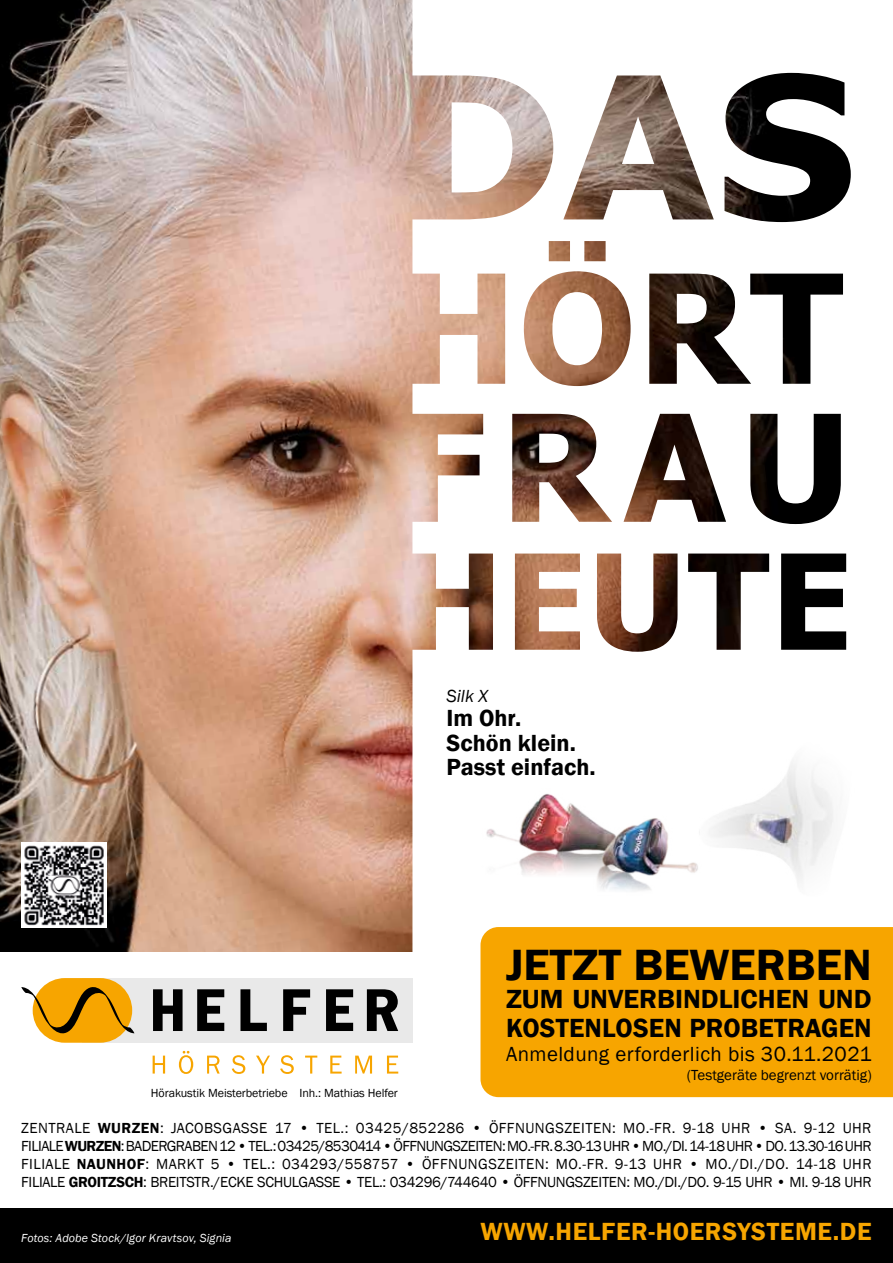
<style>
.page{position:relative;width:893px;height:1263px;background:#fff}
.page>*{position:absolute;margin:0;border:0;box-sizing:border-box;transform-origin:0 0}
.t1{font:600 45px "Franklin Gothic";color:#000}
.t2{font:600 27px/28.5px "Franklin Gothic";color:#000}
.t3{font:600 25.5px "Franklin Gothic";letter-spacing:.025em;color:#f7a500}
.t4{font:600 24px/24.6px "Franklin Gothic";color:#000}
.t5{font:21px "Franklin Gothic";letter-spacing:.02em;color:#000}
.t6{font:italic 18px "Franklin Gothic";color:#000}
.t7{font:15px/18px "Franklin Gothic";letter-spacing:-.02em;color:#000;text-align:justify}
.t8{font:15px "Franklin Gothic";color:#000}
.t9{font:12px "Franklin Gothic";letter-spacing:-.005em;color:#000}
.t10{font:italic 12px "Franklin Gothic";letter-spacing:.01em;color:#fff}
.s1{font-weight:600}
</style>
<div class="page">
<img style="left:0;top:0;width:412px;height:952px">
<div style="left:0;top:1191px;width:893px;height:72px;background:#000"></div>
<svg style="left:412px;top:0;width:439px;height:952px"></svg>
<img style="left:476px;top:782px;width:154px;height:139px">
<img style="left:593px;top:804px;width:114px;height:123px">
<div style="left:0;top:952px;width:893px;height:256px;background:#fff"></div>
<div style="left:480px;top:927px;width:413px;height:170px;background:#f7a500"></div>
<div style="left:82px;top:978px;width:330px;height:65px;background:#e9e9e9"></div>
<svg style="left:153px;top:1055px;width:12px;height:18px"></svg>
<svg style="left:179px;top:1051px;width:14px;height:23px"></svg>
<svg style="left:207px;top:1055px;width:13px;height:18px"></svg>
<svg style="left:232px;top:1055px;width:13px;height:19px"></svg>
<svg style="left:256px;top:1055px;width:14px;height:18px"></svg>
<svg style="left:280px;top:1055px;width:14px;height:19px"></svg>
<svg style="left:305px;top:1055px;width:12px;height:18px"></svg>
<svg style="left:330px;top:1055px;width:12px;height:18px"></svg>
<svg style="left:355px;top:1055px;width:17px;height:18px"></svg>
<svg style="left:387px;top:1055px;width:11px;height:18px"></svg>
<div style="left:33px;top:978px;width:99px;height:65px;background:#f7a500;border-radius:32px"></div>
<svg style="left:21px;top:981px;width:114px;height:58px"></svg>
<svg style="left:153px;top:989px;width:30px;height:42px"></svg>
<svg style="left:197px;top:989px;width:27px;height:42px"></svg>
<svg style="left:240px;top:989px;width:27px;height:42px"></svg>
<svg style="left:283px;top:989px;width:27px;height:42px"></svg>
<svg style="left:326px;top:989px;width:27px;height:42px"></svg>
<svg style="left:367px;top:989px;width:31px;height:42px"></svg>
<img style="left:21px;top:842px;width:85px;height:85px">
<img style="left:693px;top:702px;width:158px;height:216px">
<p class="t6" style="left:446px;top:684px;width:43px">Silk X</p>
<h3 class="t4" style="left:446px;top:706px;width:151px">Im Ohr.<br>Schön klein.<br>Passt einfach.</h3>
<p class="t9" style="left:151px;top:1086px;width:248px">Hörakustik Meisterbetriebe Inh.: Mathias Helfer</p>
<h1 class="t1" style="left:506px;top:937px;width:367px">JETZT BEWERBEN</h1>
<h2 class="t2" style="left:506px;top:985px;width:367px">ZUM UNVERBINDLICHEN UND<br>KOSTENLOSEN PROBETRAGEN</h2>
<h3 class="t5" style="left:506px;top:1041px;width:367px">Anmeldung erforderlich bis 30.11.2021</h3>
<p class="t8" style="left:687px;top:1066px;width:186px">(Testgeräte begrenzt vorrätig)</p>
<p class="t7" style="left:21px;top:1119px;width:852px">ZENTRALE <span class="s1">WURZEN</span>: JACOBSGASSE 17 • TEL.: 03425/852286 • ÖFFNUNGSZEITEN: MO.-FR. 9-18 UHR • SA. 9-12 UHR FILIALE <span class="s1">WURZEN</span>: BADERGRABEN 12 • TEL.: 03425/8530414 • ÖFFNUNGSZEITEN: MO.-FR. 8.30-13 UHR • MO./DI. 14-18 UHR • DO. 13.30-16 UHR FILIALE <span class="s1">NAUNHOF</span>: MARKT 5 • TEL.: 034293/558757 • ÖFFNUNGSZEITEN: MO.-FR. 9-13 UHR • MO./DI./DO. 14-18 UHR FILIALE <span class="s1">GROITZSCH</span>: BREITSTR./ECKE SCHULGASSE • TEL.: 034296/744640 • ÖFFNUNGSZEITEN: MO./DI./DO. 9-15 UHR • MI. 9-18 UHR</p>
<p class="t10" style="left:21px;top:1230px;width:212px">Fotos: Adobe Stock/Igor Kravtsov, Signia</p>
<h3 class="t3" style="left:480px;top:1216px;width:393px">WWW.HELFER-HOERSYSTEME.DE</h3>
</div>
